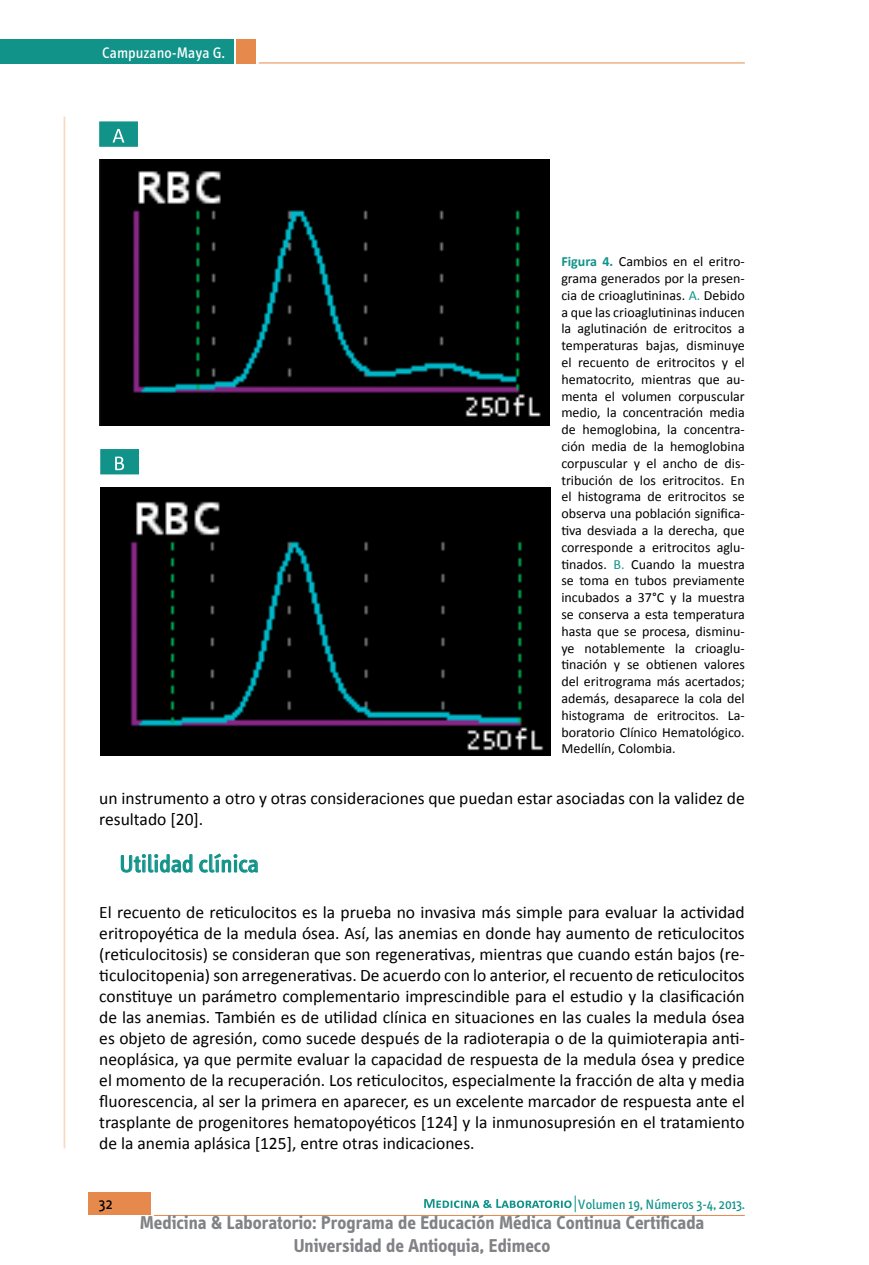
<style>
.page{position:relative;width:869px;height:1265px;background:#fff}
.page>*{position:absolute;margin:0;border:0;box-sizing:border-box;transform-origin:0 0}
.t1{font:24.5px "Info Text";color:#11938a}
.t2{font:700 19.25px/23.1px "Info Disp";color:#808285;text-align:center}
.t3{font:17.5px/21px "Calibri";color:#000}
.t4{font:15.75px "Info Text";color:#fff}
.t5{font:15.75px "Info Text";color:#000}
.t6{font:14px/16.8px "Calibri";color:#000;text-align:justify}
.t7{font:14px "Info Text";color:#11938a}
.s1{font-weight:700;color:#11938a}
.s2{color:#11938a}
</style>
<div class="page">
<div style="left:0;top:40px;width:233px;height:24px;background:#11938a"></div>
<div style="left:236px;top:40px;width:19px;height:24px;background:#e6894c"></div>
<hr style="left:258px;top:63px;width:486px;height:1px;background:#e6894c">
<div style="left:88px;top:1192px;width:62px;height:23px;background:#e6894c"></div>
<hr style="left:154px;top:1215px;width:590px;height:1px;background:#e6894c">
<hr style="left:63px;top:117px;width:2px;height:1031px;background:#f7dac4">
<svg style="left:424px;top:1196px;width:151px;height:16px"></svg>
<svg style="left:121px;top:854px;width:71px;height:19px"></svg>
<svg style="left:199px;top:854px;width:59px;height:19px"></svg>
<img style="left:99px;top:159px;width:450px;height:267px">
<div style="left:99px;top:121px;width:39px;height:26px;background:#11938a;border:2px solid #11938a"></div>
<svg style="left:113px;top:129px;width:11px;height:14px"></svg>
<div style="left:100px;top:449px;width:39px;height:25px;background:#11938a"></div>
<svg style="left:115px;top:457px;width:9px;height:13px"></svg>
<img style="left:100px;top:488px;width:450px;height:268px">
<p class="t4" style="left:102px;top:44px;width:124px">Campuzano-Maya G.</p>
<p class="t6" style="left:561px;top:253px;width:185px"><span class="s1">Figura 4.</span> Cambios en el eritro&shy;grama generados por la presen&shy;cia de crioaglutininas. <span class="s2">A.</span> Debido a que las crioaglutininas inducen la aglutinación de eritrocitos a temperaturas bajas, disminuye el recuento de eritrocitos y el hematocrito, mientras que au&shy;menta el volumen corpuscular medio, la concentración media de hemoglobina, la concentra&shy;ción media de la hemoglobina corpuscular y el ancho de dis&shy;tribución de los eritrocitos. En el histograma de eritrocitos se observa una población significa&shy;tiva desviada a la derecha, que corresponde a eritrocitos aglu&shy;tinados. <span class="s2">B.</span> Cuando la muestra se toma en tubos previamente incubados a 37°C y la muestra se conserva a esta temperatura hasta que se procesa, disminu&shy;ye notablemente la crioaglu&shy;tinación y se obtienen valores del eritrograma más acertados; además, desaparece la cola del histograma de eritrocitos. La&shy;boratorio Clínico Hematológico.<br>Medellín, Colombia.</p>
<p class="t3" style="left:99px;top:788px;width:646px">un instrumento a otro y otras consideraciones que puedan estar asociadas con la validez de resultado [20].</p>
<h1 class="t1" style="left:119px;top:850px;width:141px">Utilidad clínica</h1>
<p class="t3" style="left:99px;top:902px;width:646px;text-align:justify">El recuento de reticulocitos es la prueba no invasiva más simple para evaluar la actividad eritropoyética de la medula ósea. Así, las anemias en donde hay aumento de reticulocitos (reticulocitosis) se consideran que son regenerativas, mientras que cuando están bajos (re&shy;ticulocitopenia) son arregenerativas. De acuerdo con lo anterior, el recuento de reticulocitos constituye un parámetro complementario imprescindible para el estudio y la clasificación de las anemias. También es de utilidad clínica en situaciones en las cuales la medula ósea es objeto de agresión, como sucede después de la radioterapia o de la quimioterapia anti&shy;neoplásica, ya que permite evaluar la capacidad de respuesta de la medula ósea y predice el momento de la recuperación. Los reticulocitos, especialmente la fracción de alta y media fluorescencia, al ser la primera en aparecer, es un excelente marcador de respuesta ante el trasplante de progenitores hematopoyéticos [124] y la inmunosupresión en el tratamiento de la anemia aplásica [125], entre otras indicaciones.</p>
<p class="t5" style="left:99px;top:1195px;width:15px">32</p>
<p class="t7" style="left:577px;top:1196px;width:168px">Volumen 19, Números 3-4, 2013.</p>
<p class="t2" style="left:140px;top:1211px;width:566px">Medicina &amp; Laboratorio: Programa de Educación Médica Continua Certificada<br>Universidad de Antioquia, Edimeco</p>
</div>
